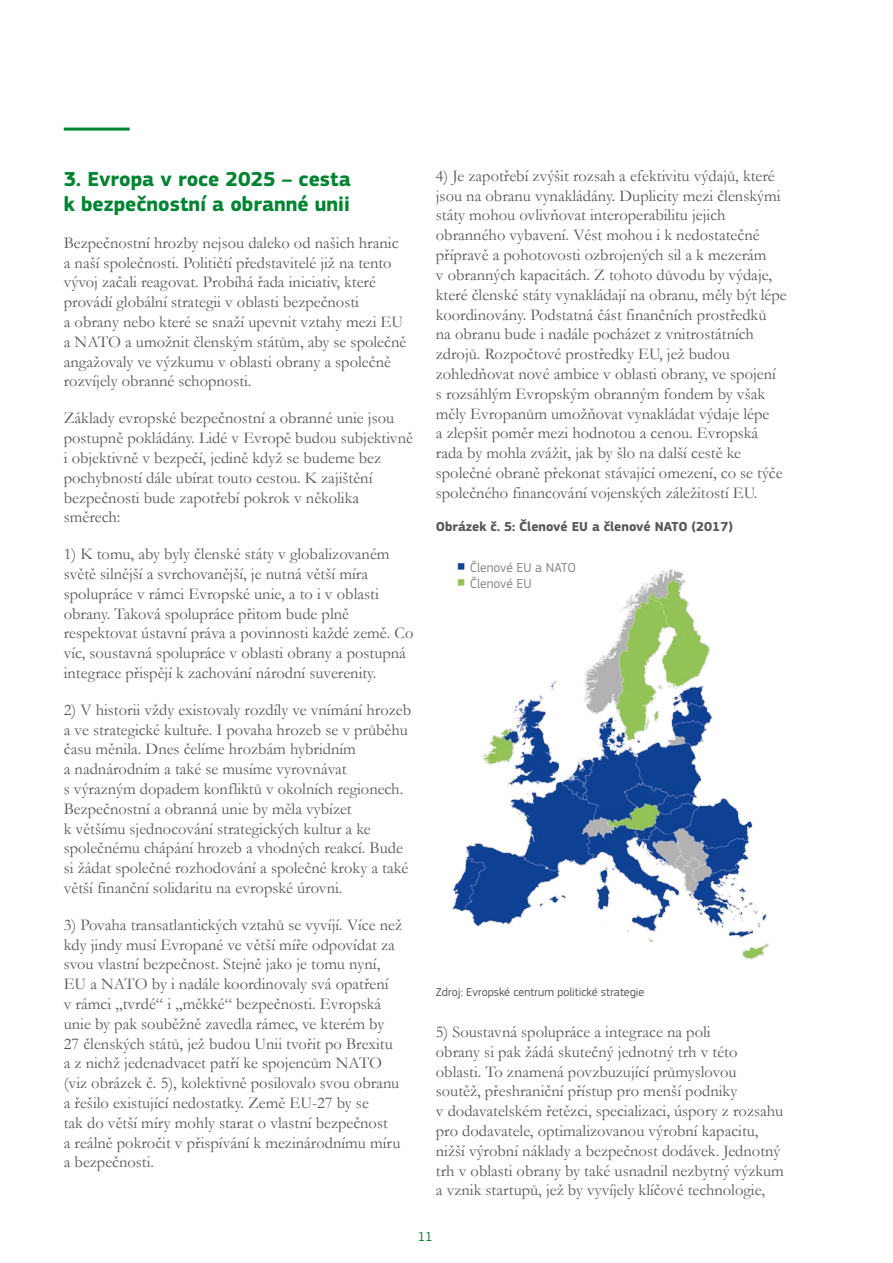
<style>
.page{position:relative;width:893px;height:1263px;background:#fff}
.page>*{position:absolute;margin:0;border:0;box-sizing:border-box;transform-origin:0 0}
.t1{font:700 21px/25.2px "EC Square Sans Pro";color:#008332}
.body_text{font:16.5px/19.8px "Garamond";color:#575756}
.graph_title_new{font:700 13.5px "EC Square Sans Pro";color:#575756}
.t2{font:13.5px "EC Square Sans Pro";color:#878787}
.t3{font:13.5px "EC Square Sans Pro";color:#008332}
.source_new{font:12px "EC Square Sans Pro";color:#575756}
.s1{font-weight:500;font-size:10.2px;color:#164194}
.s2{font-weight:500;font-size:10.2px;color:#94c356}
</style>
<div class="page">
<hr style="left:64px;top:128px;width:66px;height:3px;background:#008332">
<img style="left:451px;top:569px;width:318px;height:391px">
<p class="t1" style="left:64px;top:167px;width:288px">3. Evropa v roce 2025 – cesta k bezpečnostní a obranné unii</p>
<p class="body_text" style="left:64px;top:232px;width:344px">Bezpečnostní hrozby nejsou daleko od našich hranic a naší společnosti. Političtí představitelé již na tento vývoj začali reagovat. Probíhá řada iniciativ, které provádí globální strategii v oblasti bezpečnosti<br>a obrany nebo které se snaží upevnit vztahy mezi EU a NATO a umožnit členským státům, aby se společně angažovaly ve výzkumu v oblasti obrany a společně rozvíjely obranné schopnosti.</p>
<p class="body_text" style="left:64px;top:408px;width:351px">Základy evropské bezpečnostní a obranné unie jsou postupně pokládány. Lidé v Evropě budou subjektivně i objektivně v bezpečí, jedině když se budeme bez pochybností dále ubírat touto cestou. K zajištění bezpečnosti bude zapotřebí pokrok v několika směrech:</p>
<p class="body_text" style="left:64px;top:544px;width:351px">1) K tomu, aby byly členské státy v globalizovaném světě silnější a svrchovanější, je nutná větší míra spolupráce v rámci Evropské unie, a to i v oblasti obrany. Taková spolupráce přitom bude plně respektovat ústavní práva a povinnosti každé země. Co víc, soustavná spolupráce v oblasti obrany a postupná integrace přispějí k zachování národní suverenity.</p>
<p class="body_text" style="left:64px;top:699px;width:349px">2) V historii vždy existovaly rozdíly ve vnímání hrozeb a ve strategické kultuře. I povaha hrozeb se v průběhu času měnila. Dnes čelíme hrozbám hybridním<br>a nadnárodním a také se musíme vyrovnávat<br>s výrazným dopadem konfliktů v okolních regionech.<br>Bezpečnostní a obranná unie by měla vybízet<br>k většímu sjednocování strategických kultur a ke společnému chápání hrozeb a vhodných reakcí. Bude si žádat společné rozhodování a společné kroky a také větší finanční solidaritu na evropské úrovni.</p>
<p class="body_text" style="left:64px;top:914px;width:340px">3) Povaha transatlantických vztahů se vyvíjí. Více než kdy jindy musí Evropané ve větší míře odpovídat za svou vlastní bezpečnost. Stejně jako je tomu nyní, EU a NATO by i nadále koordinovaly svá opatření<br>v rámci „tvrdé“ i „měkké“ bezpečnosti. Evropská unie by pak souběžně zavedla rámec, ve kterém by 27 členských států, jež budou Unii tvořit po Brexitu a z nichž jedenadvacet patří ke spojencům NATO (viz obrázek č. 5), kolektivně posilovalo svou obranu a řešilo existující nedostatky. Země EU-27 by se<br>tak do větší míry mohly starat o vlastní bezpečnost<br>a reálně pokročit v přispívání k mezinárodnímu míru a bezpečnosti.</p>
<p class="body_text" style="left:436px;top:165px;width:352px">4) Je zapotřebí zvýšit rozsah a efektivitu výdajů, které jsou na obranu vynakládány. Duplicity mezi členskými státy mohou ovlivňovat interoperabilitu jejich obranného vybavení. Vést mohou i k nedostatečné přípravě a pohotovosti ozbrojených sil a k mezerám<br>v obranných kapacitách. Z tohoto důvodu by výdaje, které členské státy vynakládají na obranu, měly být lépe koordinovány. Podstatná část finančních prostředků<br>na obranu bude i nadále pocházet z vnitrostátních zdrojů. Rozpočtové prostředky EU, jež budou zohledňovat nové ambice v oblasti obrany, ve spojení<br>s rozsáhlým Evropským obranným fondem by však měly Evropanům umožňovat vynakládat výdaje lépe<br>a zlepšit poměr mezi hodnotou a cenou. Evropská rada by mohla zvážit, jak by šlo na další cestě ke společné obraně překonat stávající omezení, co se týče společného financování vojenských záležitostí EU.</p>
<p class="graph_title_new" style="left:436px;top:518px;width:299px">Obrázek č. 5: Členové EU a členové NATO (2017)</p>
<p class="t2" style="left:457px;top:559px;width:121px"><span class="s1">■</span> Členové EU a NATO</p>
<p class="t2" style="left:457px;top:575px;width:76px"><span class="s2">■</span> Členové EU</p>
<p class="source_new" style="left:436px;top:985px;width:210px">Zdroj: Evropské centrum politické strategie</p>
<p class="body_text" style="left:436px;top:1021px;width:350px">5) Soustavná spolupráce a integrace na poli<br>obrany si pak žádá skutečný jednotný trh v této oblasti. To znamená povzbuzující průmyslovou soutěž, přeshraniční přístup pro menší podniky<br>v dodavatelském řetězci, specializaci, úspory z rozsahu pro dodavatele, optimalizovanou výrobní kapacitu, nižší výrobní náklady a bezpečnost dodávek. Jednotný trh v oblasti obrany by také usnadnil nezbytný výzkum a vznik startupů, jež by vyvíjely klíčové technologie,</p>
<p class="t3" style="left:418px;top:1229px;width:17px">11</p>
</div>
